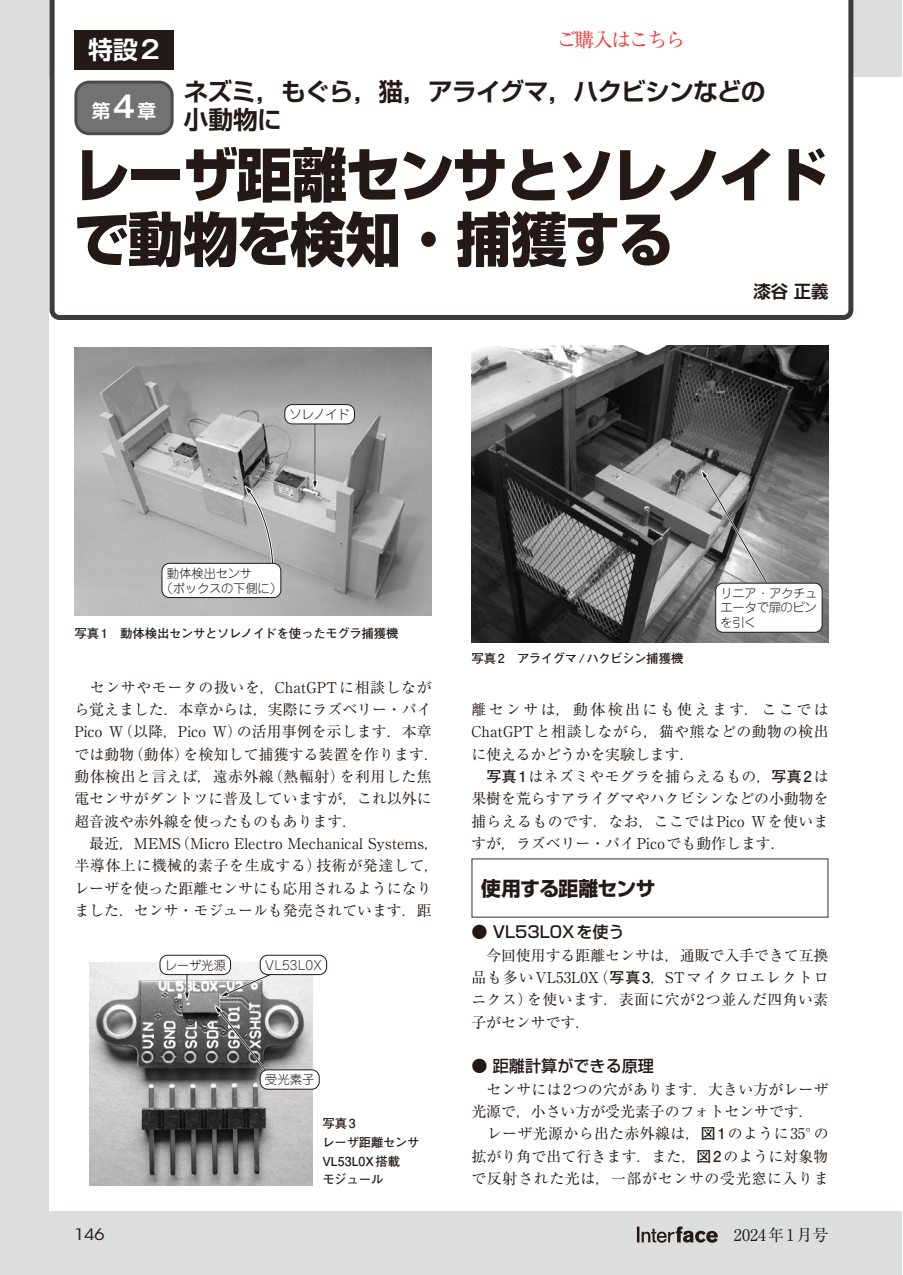
<style>
.page{position:relative;width:903px;height:1275px;background:#fff}
.page>*{position:absolute;margin:0;border:0;box-sizing:border-box;transform-origin:0 0}
.t1{font:800 58.27px/64.4px "Shin Go Pro";letter-spacing:-.035em;color:#231916;scale:.95 1}
.t2{font:700 24.85px/28.5px "Shin Go Pro De";letter-spacing:-.035em;color:#231916}
.t3{font:700 24.85px "Shin Go Pro De";color:#fff}
.t4{font:700 19.78px "Shin Go Pro";letter-spacing:-.035em;color:#231916}
.t5{font:19.78px "Ryumin Pr 6 N";letter-spacing:-.09em;color:#ee383d}
.t6{font:700 18.55px "Shin Go Pro De";color:#fff}
.t7{font:700 17.32px "Shin Go Pro De";color:#231916}
.t8{font:500 16.1px "Shin Go Pro";color:#231916}
.t9{font:16.1px "Ryumin Pro";color:#231916}
.t10{font:15.58px "ITC Avant Garde Std";color:#231916;scale:1.11 1}
.t11{font:14.88px/22.4px "Ryumin Pro";letter-spacing:.01em;color:#231916;text-align:justify}
.t12{font:14.88px "Ryumin Pro";letter-spacing:.03em;color:#231916}
.t13{font:14.88px "Ryumin Pro";letter-spacing:.05em;color:#231916}
.t14{font:300 12.42px/14.9px "Jun 101 Pro";letter-spacing:-.035em;color:#231916;text-align:justify}
.t15{font:700 12.42px "Futo Go B101 Pro";letter-spacing:-.035em;color:#231916}
.t16{font:700 12.42px/18.6px "Futo Go B101 Pro";color:#231916}
.t17{font:300 12.42px "Jun 101 Pro";color:#231916}
.s1{font-family:"Gothic MB101 Pro De"}
.s2{font-family:"Gothic MB101 Pro De";font-size:29.75px}
.s3{font-family:"Gothic MB101 Pro"}
.s4{font-family:"Futo Go B101 Pro";font-weight:700}
</style>
<div class="page">
<div style="left:0;top:0;width:902px;height:1275px;background:#dcdddd"></div>
<div style="left:50px;top:77px;width:852px;height:1133px;background:#fff"></div>
<svg style="left:637px;top:1226px;width:81px;height:17px"></svg>
<div style="left:471px;top:858px;width:357px;height:60px;border:1px solid #595857"></div>
<img style="left:74px;top:347px;width:358px;height:268px">
<img style="left:471px;top:345px;width:357px;height:297px">
<svg style="left:698px;top:464px;width:80px;height:136px;background:#939292"></svg>
<hr style="left:314px;top:414px;width:2px;height:71px;background:#fff">
<hr style="left:315px;top:414px;width:1px;height:71px;background:#231916">
<svg style="left:310px;top:479px;width:9px;height:17px"></svg>
<div style="left:716px;top:583px;width:106px;height:49px;background:#fff;border-radius:7px"></div>
<div style="left:715px;top:583px;width:107px;height:50px;border:1px solid #231916;border-radius:7px"></div>
<div style="left:285px;top:405px;width:69px;height:19px;background:#fff;border-radius:7px"></div>
<div style="left:284px;top:404px;width:71px;height:20px;border:1px solid #231916;border-radius:7px"></div>
<svg style="left:244px;top:486px;width:30px;height:77px;background:#b5b4b4"></svg>
<div style="left:162px;top:563px;width:119px;height:35px;background:#fff;border-radius:7px"></div>
<div style="left:162px;top:563px;width:119px;height:35px;border:1px solid #231916;border-radius:7px"></div>
<img style="left:89px;top:962px;width:224px;height:224px">
<hr style="left:186px;top:961px;width:2px;height:35px;background:#fff">
<hr style="left:187px;top:961px;width:1px;height:35px;background:#231916">
<svg style="left:182px;top:990px;width:9px;height:17px"></svg>
<svg style="left:211px;top:966px;width:76px;height:118px;background:#888"></svg>
<div style="left:160px;top:955px;width:71px;height:20px;background:#fff;border-radius:7px"></div>
<div style="left:160px;top:955px;width:71px;height:20px;border:1px solid #231916;border-radius:7px"></div>
<div style="left:260px;top:955px;width:67px;height:20px;background:#fff;border-radius:7px"></div>
<div style="left:260px;top:955px;width:67px;height:20px;border:1px solid #231916;border-radius:7px"></div>
<div style="left:260px;top:1070px;width:59px;height:19px;background:#fff;border-radius:7px"></div>
<div style="left:260px;top:1069px;width:60px;height:20px;border:1px solid #231916;border-radius:7px"></div>
<svg style="left:49px;top:0;width:805px;height:322px"></svg>
<div style="left:74px;top:30px;width:100px;height:39px;background:#231916"></div>
<div style="left:76px;top:82px;width:96px;height:52px;background:#727272;border-radius:13px"></div>
<div style="left:74px;top:81px;width:100px;height:54px;border:3px solid #4d4a4a;border-radius:13px"></div>
<h3 class="t5" style="left:557px;top:24px;width:130px">ご購入はこちら</h3>
<h2 class="t3" style="left:88px;top:29px;width:73px">特設<span class="s1">2</span></h2>
<p class="t6" style="left:92px;top:95px;width:66px">第<span class="s2">4</span>章</p>
<h1 class="t1" style="left:74px;top:137px;width:794px">レーザ距離センサとソレノイドで動物を検知<span class="s3">・</span>捕獲する</h1>
<h2 class="t2" style="left:184px;top:74px;width:583px">ネズミ<span class="s1">，</span>もぐら<span class="s1">，</span>猫<span class="s1">，</span>アライグマ<span class="s1">，</span>ハクビシンなどの小動物に</h2>
<p class="t14" style="left:289px;top:405px;width:62px">ソレノイド</p>
<p class="t7" style="left:753px;top:277px;width:77px">漆谷 正義</p>
<p class="t14" style="left:160px;top:564px;width:123px;text-indent:6px">動体検出センサ<br>（ボックスの下側に）</p>
<p class="t15" style="left:74px;top:624px;width:326px">写真 1　動体検出センサとソレノイドを使ったモグラ捕獲機</p>
<p class="t11" style="left:74px;top:675px;width:366px;text-align:left;text-indent:16px">センサやモータの扱いを，ChatGPTに相談しながら覚えました．本章からは，実際にラズベリー・パイ<br>Pico W（以降，Pico W）の活用事例を示します．本章では動物（動体）を検知して捕獲する装置を作ります．動体検出と言えば，遠赤外線（熱輻射）を利用した焦電センサがダントツに普及していますが，これ以外に超音波や赤外線を使ったものもあります．<br>　最近，MEMS（Micro Electro Mechanical Systems，半導体上に機械的素子を生成する）技術が発達して，レーザを使った距離センサにも応用されるようになりました．センサ・モジュールも発売されています．距</p>
<p class="t14" style="left:165px;top:956px;width:63px">レーザ光源</p>
<p class="t17" style="left:265px;top:955px;width:58px">VL53L0X</p>
<p class="t14" style="left:265px;top:1071px;width:51px">受光素子</p>
<p class="t16" style="left:322px;top:1113px;width:98px">写真3　<br>レーザ距離センサ<br>VL53L0X搭載<br>モジュール</p>
<p class="t15" style="left:471px;top:649px;width:214px">写真 2　アライグマ / ハクビシン捕獲機</p>
<p class="t14" style="left:720px;top:584px;width:98px">リニア・アクチュエータで扉のピンを引く</p>
<p class="t11" style="left:471px;top:697px;width:359px">離センサは，動体検出にも使えます．ここではChatGPTと相談しながら，猫や熊などの動物の検出に使えるかどうかを実験します．</p>
<p class="t11" style="left:471px;top:764px;width:359px;text-indent:15px"><span class="s4">写真1</span>はネズミやモグラを捕らえるもの，<span class="s4">写真2</span>は果樹を荒らすアライグマやハクビシンなどの小動物を捕らえるものです．なお，ここではPico Wを使いますが，ラズベリー・パイPicoでも動作します．</p>
<h3 class="t4" style="left:481px;top:872px;width:176px">使用する距離センサ</h3>
<p class="t8" style="left:471px;top:919px;width:155px">● VL53L0Xを使う</p>
<p class="t11" style="left:471px;top:943px;width:359px;text-indent:15px">今回使用する距離センサは，通販で入手できて互換品も多いVL53L0X（<span class="s4">写真3</span>，STマイクロエレクトロニクス）を使います．表面に穴が2つ並んだ四角い素子がセンサです．</p>
<p class="t8" style="left:471px;top:1053px;width:184px">● 距離計算ができる原理</p>
<p class="t11" style="left:486px;top:1077px;width:344px">センサには2つの穴があります．大きい方がレーザ</p>
<p class="t11" style="left:471px;top:1099px;width:344px">光源で，小さい方が受光素子のフォトセンサです．</p>
<p class="t12" style="left:487px;top:1122px;width:343px">レーザ光源から出た赤外線は，<span class="s4">図1</span>のように35°の</p>
<p class="t11" style="left:471px;top:1144px;width:359px">拡がり角で出て行きます．また，<span class="s4">図2</span>のように対象物</p>
<p class="t13" style="left:471px;top:1167px;width:359px">で反射された光は，一部がセンサの受光窓に入りま</p>
<p class="t10" style="left:74px;top:1225px;width:29px">146</p>
<p class="t9" style="left:718px;top:1222px;width:112px">　2024年1月号</p>
</div>
